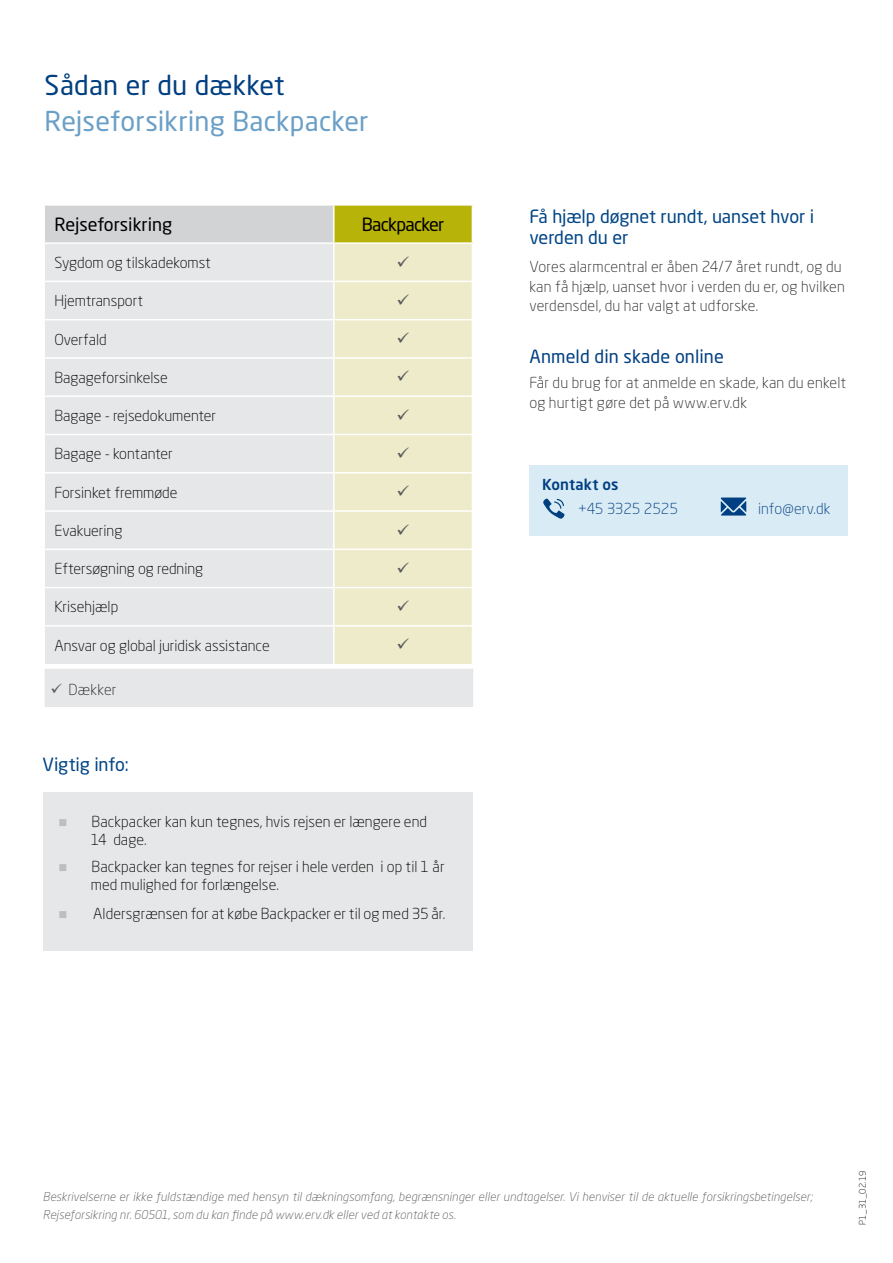
<style>
.page{position:relative;width:893px;height:1263px;background:#fff}
.page>*{position:absolute;margin:0;border:0;box-sizing:border-box;transform-origin:0 0}
.t1{font:27px "Neo Sans W1 G";letter-spacing:.005em;color:#6a9fc7}
.t2{font:27px "Neo Sans W1 G";letter-spacing:.01em;color:#003f81}
.t3{font:18px/21px "Neo Sans W1 G";letter-spacing:-.005em;color:#004585}
.t4{font:18px "Neo Sans W1 G";letter-spacing:.005em;color:#003f81}
.t5{font:18px "Neo Sans W1 G";color:#000}
.t6{font:18px "Neo Sans W1 G";letter-spacing:-.04em;color:#000}
.t7{font:300 15px/18px "Neo Sans W1 G";color:#000}
.t8{font:300 15px/19.5px "Neo Sans W1 G";letter-spacing:.015em;color:#292829}
.t9{font:300 15px "Neo Sans W1 G";letter-spacing:-.015em;color:#003f81}
.t10{font:500 15px "Neo Sans Pro";letter-spacing:.005em;color:#003f81}
.t11{font:italic 300 12px/18px "Neo Sans Pro";letter-spacing:.01em;color:#58595b}
.t12{font:300 9px "Neo Sans W1 G";letter-spacing:.01em;color:#000}
.s1{color:#58595b}
.s2{color:#bcbec0}
</style>
<div class="page">
<div style="left:529px;top:466px;width:319px;height:70px;background:#d9ebf5"></div>
<svg style="left:721px;top:497px;width:25px;height:18px"></svg>
<svg style="left:543px;top:499px;width:21px;height:20px"></svg>
<div style="left:44px;top:792px;width:429px;height:158px;background:#e6e7e8"></div>
<div style="left:44px;top:205px;width:290px;height:38px;background:#d1d3d4"></div>
<div style="left:334px;top:205px;width:138px;height:38px;background:#b8b308"></div>
<div style="left:45px;top:244px;width:288px;height:420px;background:#e6e7e8"></div>
<div style="left:335px;top:244px;width:137px;height:420px;background:#edebca"></div>
<hr style="left:43px;top:204px;width:291px;height:2px;background:#fff">
<hr style="left:43px;top:206px;width:2px;height:36px;background:#fff">
<hr style="left:334px;top:204px;width:139px;height:2px;background:#fff">
<hr style="left:333px;top:206px;width:2px;height:36px;background:#fff">
<hr style="left:43px;top:242px;width:291px;height:2px;background:#fff">
<hr style="left:334px;top:242px;width:139px;height:2px;background:#fff">
<hr style="left:43px;top:281px;width:291px;height:1px;background:#fff">
<hr style="left:334px;top:281px;width:139px;height:1px;background:#fff">
<hr style="left:43px;top:319px;width:291px;height:1px;background:#fff">
<hr style="left:334px;top:319px;width:139px;height:1px;background:#fff">
<hr style="left:43px;top:357px;width:291px;height:2px;background:#fff">
<hr style="left:334px;top:357px;width:139px;height:2px;background:#fff">
<hr style="left:43px;top:395px;width:291px;height:2px;background:#fff">
<hr style="left:334px;top:395px;width:139px;height:2px;background:#fff">
<hr style="left:43px;top:434px;width:291px;height:1px;background:#fff">
<hr style="left:334px;top:434px;width:139px;height:1px;background:#fff">
<hr style="left:43px;top:472px;width:291px;height:1px;background:#fff">
<hr style="left:334px;top:472px;width:139px;height:1px;background:#fff">
<hr style="left:43px;top:510px;width:291px;height:2px;background:#fff">
<hr style="left:334px;top:510px;width:139px;height:2px;background:#fff">
<hr style="left:43px;top:549px;width:291px;height:1px;background:#fff">
<hr style="left:334px;top:549px;width:139px;height:1px;background:#fff">
<hr style="left:43px;top:587px;width:291px;height:1px;background:#fff">
<hr style="left:334px;top:587px;width:139px;height:1px;background:#fff">
<hr style="left:43px;top:625px;width:291px;height:2px;background:#fff">
<hr style="left:334px;top:625px;width:139px;height:2px;background:#fff">
<div style="left:45px;top:669px;width:428px;height:38px;background:#e6e7e8"></div>
<svg style="left:398px;top:256px;width:11px;height:11px"></svg>
<svg style="left:398px;top:294px;width:11px;height:11px"></svg>
<svg style="left:398px;top:332px;width:11px;height:11px"></svg>
<svg style="left:398px;top:371px;width:11px;height:10px"></svg>
<svg style="left:398px;top:409px;width:11px;height:11px"></svg>
<svg style="left:398px;top:447px;width:11px;height:11px"></svg>
<svg style="left:398px;top:485px;width:11px;height:11px"></svg>
<svg style="left:398px;top:524px;width:11px;height:10px"></svg>
<svg style="left:398px;top:562px;width:11px;height:11px"></svg>
<svg style="left:398px;top:600px;width:11px;height:11px"></svg>
<svg style="left:398px;top:638px;width:11px;height:11px"></svg>
<h1 class="t2" style="left:45px;top:69px;width:241px">Sådan er du dækket</h1>
<h1 class="t1" style="left:45px;top:105px;width:325px">Rejseforsikring Backpacker</h1>
<p class="t5" style="left:54px;top:213px;width:119px">Rejseforsikring</p>
<p class="t6" style="left:362px;top:213px;width:84px">Backpacker</p>
<p class="t7" style="left:54px;top:253px;width:158px">Sygdom og tilskadekomst</p>
<p class="t7" style="left:54px;top:292px;width:90px">Hjemtransport</p>
<p class="t7" style="left:54px;top:330px;width:54px">Overfald</p>
<p class="t7" style="left:54px;top:368px;width:115px">Bagageforsinkelse</p>
<p class="t7" style="left:54px;top:406px;width:163px">Bagage - rejsedokumenter</p>
<p class="t7" style="left:54px;top:445px;width:120px">Bagage - kontanter</p>
<p class="t7" style="left:54px;top:483px;width:124px">Forsinket fremmøde</p>
<p class="t7" style="left:54px;top:521px;width:69px">Evakuering</p>
<p class="t7" style="left:54px;top:559px;width:150px">Eftersøgning og redning</p>
<p class="t7" style="left:54px;top:598px;width:65px">Krisehjælp</p>
<p class="t7" style="left:54px;top:636px;width:217px">Ansvar og global juridisk assistance</p>
<p class="t8" style="left:51px;top:679px;width:67px"><span class="s1">✓</span> Dækker</p>
<p class="t3" style="left:43px;top:753px;width:88px">Vigtig info:</p>
<p class="t7" style="left:91px;top:812px;width:338px;text-indent:-32px"><span class="s2">■</span> Backpacker kan kun tegnes, hvis rejsen er længere end<br>14 dage.</p>
<p class="t7" style="left:91px;top:857px;width:355px;text-indent:-32px"><span class="s2">■</span> Backpacker kan tegnes for rejser i hele verden i op til 1 år med mulighed for forlængelse.</p>
<p class="t7" style="left:58px;top:904px;width:388px"><span class="s2">■</span> Aldersgrænsen for at købe Backpacker er til og med 35 år.</p>
<p class="t3" style="left:529px;top:206px;width:286px">Få hjælp døgnet rundt, uanset hvor i verden du er</p>
<p class="t8" style="left:529px;top:257px;width:317px">Vores alarmcentral er åben 24/7 året rundt, og du kan få hjælp, uanset hvor i verden du er, og hvilken verdensdel, du har valgt at udforske.</p>
<p class="t4" style="left:529px;top:345px;width:196px">Anmeld din skade online</p>
<p class="t8" style="left:529px;top:373px;width:318px">Får du brug for at anmelde en skade, kan du enkelt og hurtigt gøre det på www.erv.dk</p>
<p class="t10" style="left:542px;top:475px;width:78px">Kontakt os</p>
<p class="t9" style="left:578px;top:499px;width:101px">+45 3325 2525</p>
<p class="t9" style="left:758px;top:499px;width:74px">info@erv.dk</p>
<p class="t11" style="left:43px;top:1188px;width:771px">Beskrivelserne er ikke fuldstændige med hensyn til dækningsomfang, begrænsninger eller undtagelser. Vi henviser til de aktuelle forsikringsbetingelser;<br>Rejseforsikring nr. 60501, som du kan finde på www.erv.dk eller ved at kontakte os.</p>
<p class="t12" style="left:857px;top:1225px;width:55px;rotate:-90deg">P1_31_02.19</p>
</div>
